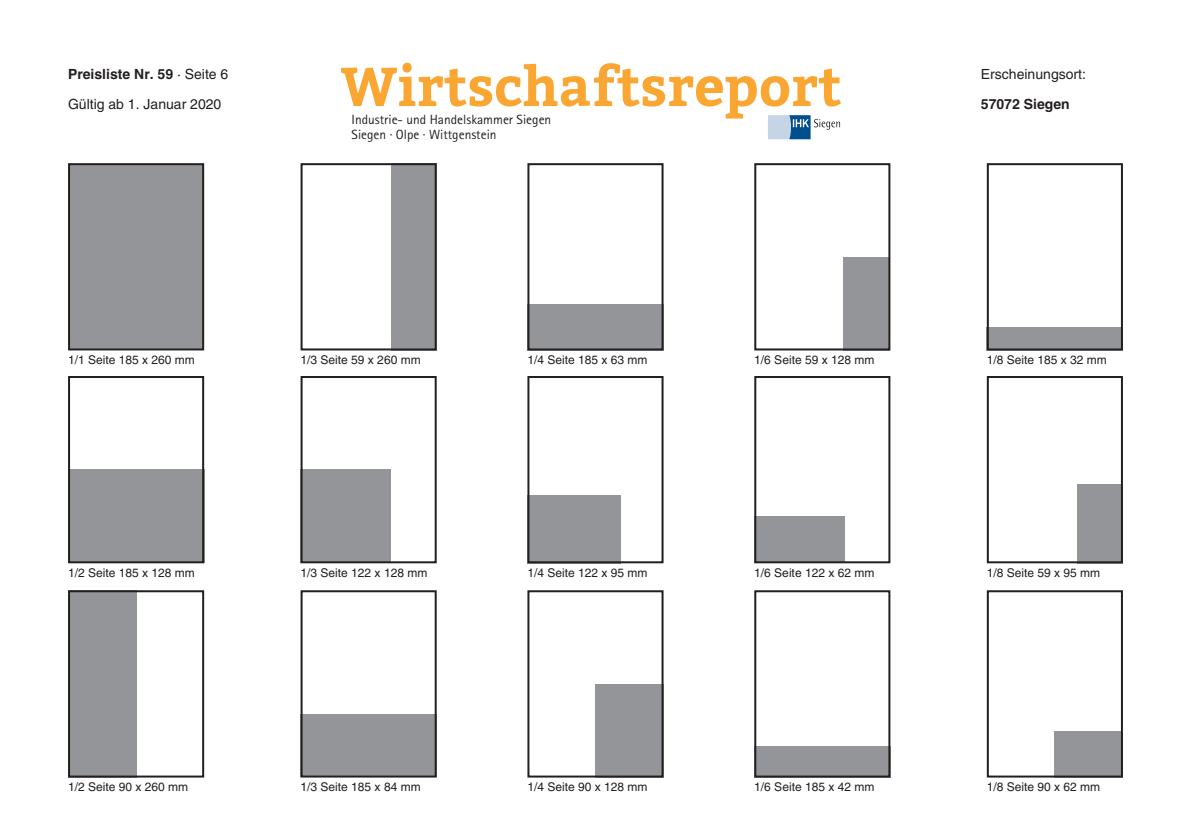
<style>
.page{position:relative;width:1191px;height:840px;background:#fff}
.page>*{position:absolute;margin:0;border:0;box-sizing:border-box;transform-origin:0 0}
.t1{font:700 54.4px "Bitter";color:#faa633}
.t2{font:14px "Helvetica LT";color:#231f20}
.t3{font:700 14px "Helvetica LTCE";color:#231f20}
.t4{font:13.4px/15.2px "Rotis Sans Serif";color:#231f20}
.t5{font:12px "Helvetica LT";color:#231f20}
.s1{font-family:"Helvetica LT";font-weight:400}
</style>
<div class="page">
<div style="left:68px;top:163px;width:136px;height:187px;background:#939598;border:2px solid #231f20"></div>
<div style="left:391px;top:163px;width:46px;height:187px;background:#939598"></div>
<div style="left:527px;top:303px;width:136px;height:47px;background:#939598"></div>
<div style="left:843px;top:257px;width:47px;height:93px;background:#939598"></div>
<div style="left:986px;top:327px;width:137px;height:23px;background:#939598"></div>
<div style="left:68px;top:469px;width:136px;height:94px;background:#939598"></div>
<div style="left:68px;top:590px;width:68px;height:187px;background:#939598"></div>
<div style="left:300px;top:713px;width:137px;height:63px;background:#939598"></div>
<div style="left:300px;top:469px;width:91px;height:94px;background:#939598"></div>
<div style="left:527px;top:495px;width:94px;height:68px;background:#939598"></div>
<div style="left:595px;top:683px;width:68px;height:94px;background:#939598"></div>
<div style="left:754px;top:746px;width:136px;height:31px;background:#939598"></div>
<div style="left:754px;top:516px;width:91px;height:47px;background:#939598"></div>
<div style="left:1054px;top:730px;width:69px;height:47px;background:#939598"></div>
<div style="left:1077px;top:483px;width:46px;height:80px;background:#939598"></div>
<div style="left:300px;top:163px;width:137px;height:187px;border:2px solid #231f20"></div>
<div style="left:527px;top:163px;width:136px;height:187px;border:2px solid #231f20"></div>
<div style="left:754px;top:163px;width:136px;height:187px;border:2px solid #231f20"></div>
<div style="left:986px;top:163px;width:137px;height:187px;border:2px solid #231f20"></div>
<div style="left:68px;top:376px;width:136px;height:187px;border:2px solid #231f20"></div>
<div style="left:300px;top:376px;width:137px;height:187px;border:2px solid #231f20"></div>
<div style="left:527px;top:376px;width:136px;height:187px;border:2px solid #231f20"></div>
<div style="left:754px;top:376px;width:136px;height:187px;border:2px solid #231f20"></div>
<div style="left:986px;top:376px;width:137px;height:187px;border:2px solid #231f20"></div>
<div style="left:68px;top:590px;width:136px;height:187px;border:2px solid #231f20"></div>
<div style="left:300px;top:590px;width:137px;height:187px;border:2px solid #231f20"></div>
<div style="left:527px;top:590px;width:136px;height:187px;border:2px solid #231f20"></div>
<div style="left:754px;top:590px;width:136px;height:187px;border:2px solid #231f20"></div>
<div style="left:986px;top:590px;width:137px;height:187px;border:2px solid #231f20"></div>
<svg style="left:768px;top:115px;width:72px;height:24px"></svg>
<p class="t3" style="left:68px;top:66px;width:162px">Preisliste Nr. 59 <span class="s1">· Seite 6</span></p>
<p class="t2" style="left:68px;top:96px;width:155px">Gültig ab 1. Januar 2020</p>
<h1 class="t1" style="left:341px;top:54px;width:502px">Wirtschaftsreport</h1>
<p class="t4" style="left:352px;top:112px;width:201px">Industrie- und Handelskammer Siegen<br>Siegen · Olpe · Wittgenstein</p>
<p class="t2" style="left:981px;top:66px;width:107px">Erscheinungsort:</p>
<p class="t3" style="left:981px;top:95px;width:90px">57072 Siegen</p>
<p class="t5" style="left:68px;top:352px;width:128px">1/1 Seite 185 x 260 mm</p>
<p class="t5" style="left:300px;top:352px;width:122px">1/3 Seite 59 x 260 mm</p>
<p class="t5" style="left:527px;top:352px;width:122px">1/4 Seite 185 x 63 mm</p>
<p class="t5" style="left:754px;top:352px;width:122px">1/6 Seite 59 x 128 mm</p>
<p class="t5" style="left:986px;top:352px;width:122px">1/8 Seite 185 x 32 mm</p>
<p class="t5" style="left:68px;top:565px;width:128px">1/2 Seite 185 x 128 mm</p>
<p class="t5" style="left:300px;top:565px;width:128px">1/3 Seite 122 x 128 mm</p>
<p class="t5" style="left:527px;top:565px;width:122px">1/4 Seite 122 x 95 mm</p>
<p class="t5" style="left:754px;top:565px;width:122px">1/6 Seite 122 x 62 mm</p>
<p class="t5" style="left:986px;top:565px;width:115px">1/8 Seite 59 x 95 mm</p>
<p class="t5" style="left:68px;top:779px;width:122px">1/2 Seite 90 x 260 mm</p>
<p class="t5" style="left:300px;top:779px;width:122px">1/3 Seite 185 x 84 mm</p>
<p class="t5" style="left:527px;top:779px;width:122px">1/4 Seite 90 x 128 mm</p>
<p class="t5" style="left:754px;top:779px;width:122px">1/6 Seite 185 x 42 mm</p>
<p class="t5" style="left:986px;top:779px;width:115px">1/8 Seite 90 x 62 mm</p>
</div>
